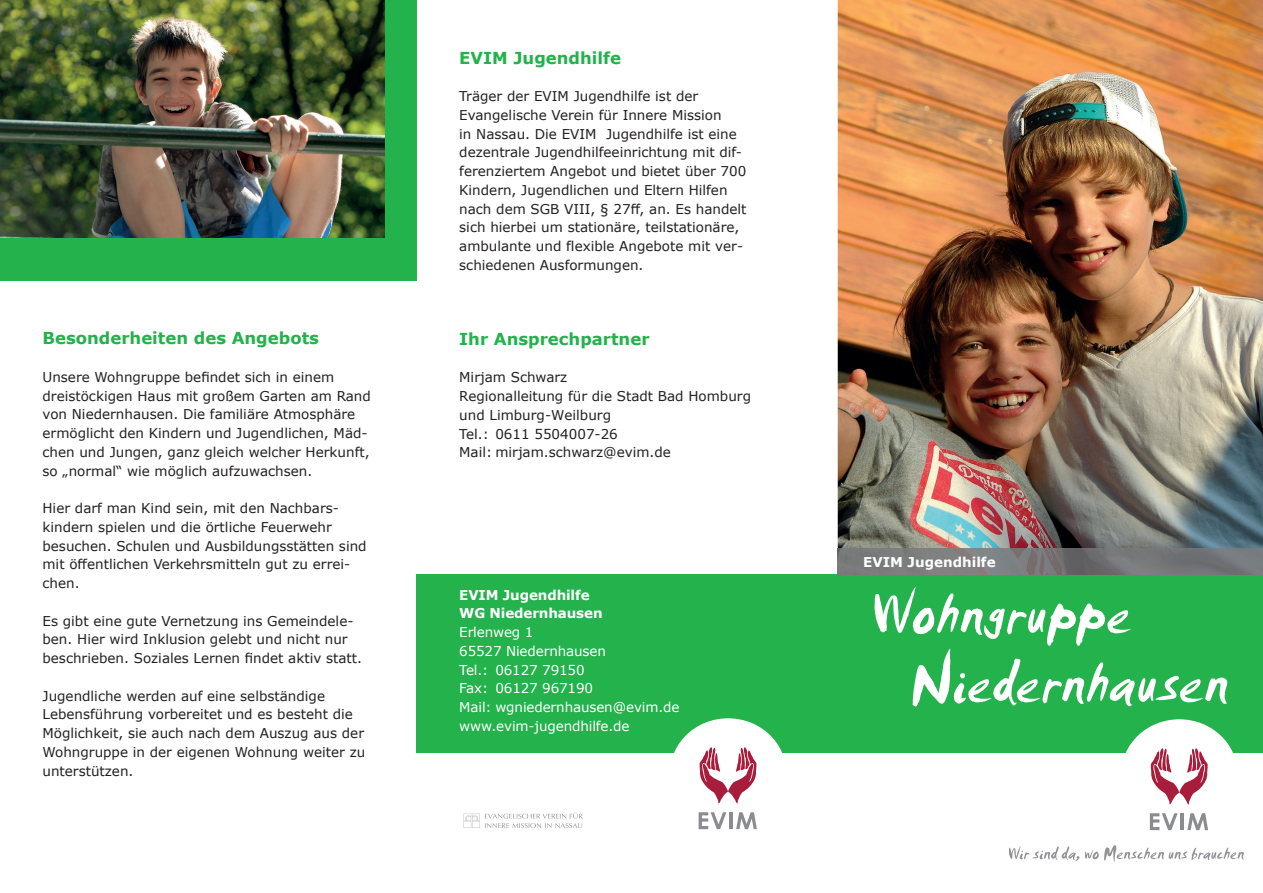
<style>
.page{position:relative;width:1263px;height:893px;background:#fff}
.page>*{position:absolute;margin:0;border:0;box-sizing:border-box;transform-origin:0 0}
.t1{font:63px/69px "Smudger Let Plain";color:#fff}
.t2{font:700 16.5px "Verdana";color:#23b24b}
.t3{font:13.5px/18.8px "Verdana";color:#231f20}
.t4{font:13.5px/18.8px "Verdana";letter-spacing:-.01em;color:#fff}
.t5{font:700 13.5px/18.8px "Verdana";letter-spacing:-.01em;color:#fff}
</style>
<div class="page">
<div style="left:0;top:0;width:417px;height:281px;background:#23b24b"></div>
<img style="left:838px;top:0;width:425px;height:549px">
<div style="left:417px;top:574px;width:846px;height:179px;background:#23b24b"></div>
<svg style="left:463px;top:813px;width:120px;height:15px"></svg>
<div style="left:670px;top:718px;width:116px;height:110px;background:#fff;border-radius:50%"></div>
<svg style="left:699px;top:747px;width:58px;height:57px"></svg>
<svg style="left:699px;top:812px;width:27px;height:17px"></svg>
<hr style="left:729px;top:812px;width:4px;height:17px;background:#8a8c8f">
<svg style="left:736px;top:812px;width:21px;height:17px"></svg>
<div style="left:1121px;top:719px;width:116px;height:110px;background:#fff;border-radius:50%"></div>
<svg style="left:1150px;top:748px;width:58px;height:57px"></svg>
<svg style="left:1150px;top:813px;width:28px;height:17px"></svg>
<hr style="left:1180px;top:813px;width:4px;height:17px;background:#8a8c8f">
<svg style="left:1187px;top:813px;width:21px;height:17px"></svg>
<svg style="left:1009px;top:845px;width:235px;height:17px"></svg>
<img style="left:838px;top:549px;width:425px;height:25px">
<img style="left:0;top:0;width:385px;height:237px">
<p class="t2" style="left:43px;top:327px;width:278px">Besonderheiten des Angebots</p>
<p class="t3" style="left:43px;top:367px;width:330px">Unsere Wohngruppe befindet sich in einem dreistöckigen Haus mit großem Garten am Rand von Niedernhausen. Die familiäre Atmosphäre ermöglicht den Kindern und Jugendlichen, Mäd&shy;chen und Jungen, ganz gleich welcher Herkunft, so „normal“ wie möglich aufzuwachsen.</p>
<p class="t3" style="left:43px;top:499px;width:326px">Hier darf man Kind sein, mit den Nachbars&shy;kindern spielen und die örtliche Feuerwehr besuchen. Schulen und Ausbildungsstätten sind mit öffentlichen Verkehrsmitteln gut zu errei&shy;chen.</p>
<p class="t3" style="left:43px;top:611px;width:321px">Es gibt eine gute Vernetzung ins Gemeindele&shy;ben. Hier wird Inklusion gelebt und nicht nur beschrieben. Soziales Lernen findet aktiv statt.</p>
<p class="t3" style="left:43px;top:686px;width:324px">Jugendliche werden auf eine selbständige Lebensführung vorbereitet und es besteht die Möglichkeit, sie auch nach dem Auszug aus der Wohngruppe in der eigenen Wohnung weiter zu unterstützen.</p>
<p class="t2" style="left:459px;top:46px;width:163px">EVIM Jugendhilfe</p>
<p class="t3" style="left:459px;top:87px;width:289px">Träger der EVIM Jugendhilfe ist der Evangelische Verein für Innere Mission<br>in Nassau. Die EVIM Jugendhilfe ist eine dezentrale Jugendhilfeeinrichtung mit dif&shy;ferenziertem Angebot und bietet über 700<br>Kindern, Jugendlichen und Eltern Hilfen nach dem SGB VIII, § 27ff, an. Es handelt sich hierbei um stationäre, teilstationäre, ambulante und flexible Angebote mit ver&shy;schiedenen Ausformungen.</p>
<p class="t2" style="left:459px;top:327px;width:192px">Ihr Ansprechpartner</p>
<p class="t3" style="left:459px;top:368px;width:293px">Mirjam Schwarz<br>Regionalleitung für die Stadt Bad Homburg und Limburg-Weilburg<br>Tel.: 0611 5504007-26<br>Mail: mirjam.schwarz@evim.de</p>
<p class="t5" style="left:459px;top:585px;width:145px">EVIM Jugendhilfe<br>WG Niedernhausen</p>
<p class="t4" style="left:459px;top:623px;width:222px">Erlenweg 1<br>65527 Niedernhausen<br>Tel.: 06127 79150<br>Fax: 06127 967190<br>Mail: wgniedernhausen@evim.de www.evim-jugendhilfe.de</p>
<p class="t5" style="left:863px;top:552px;width:134px">EVIM Jugendhilfe</p>
<h1 class="t1" style="left:909px;top:582px;width:321px;text-indent:-38px">Wohngruppe<br>Niedernhausen</h1>
</div>
